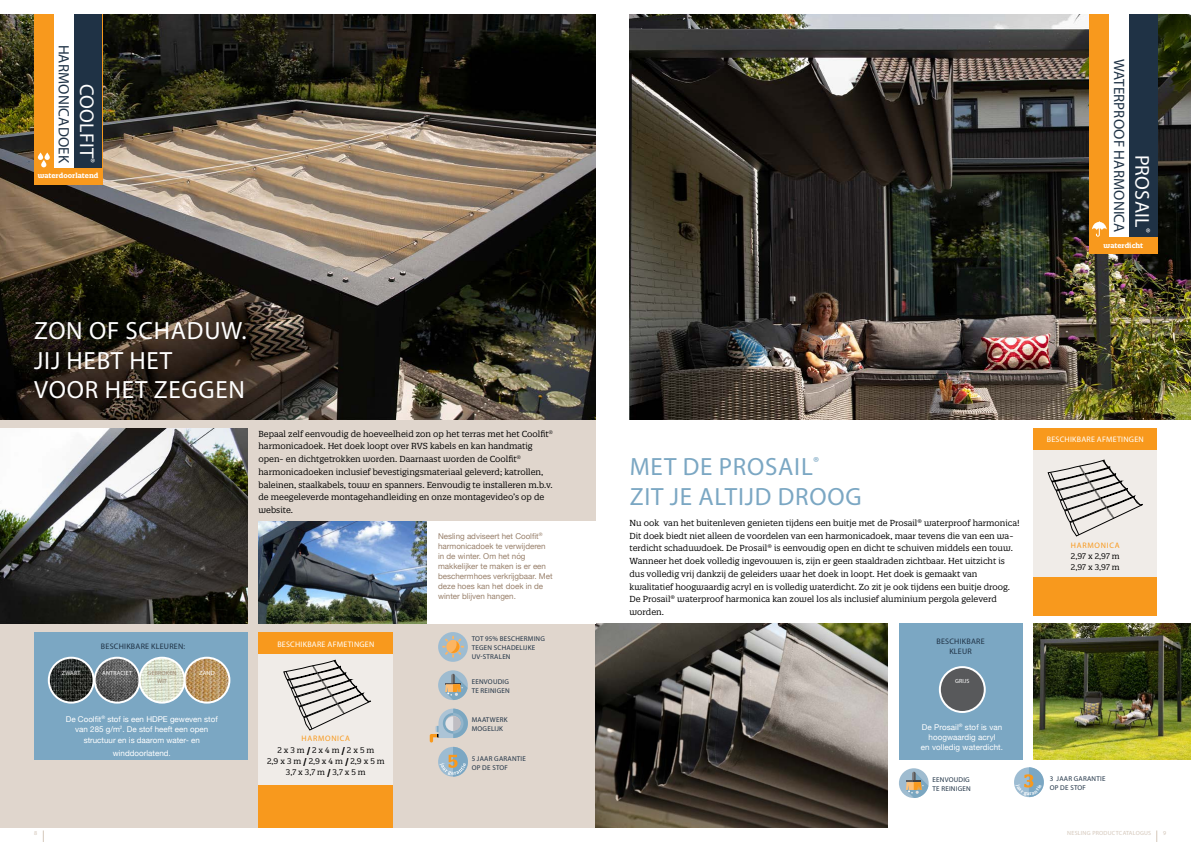
<style>
.page{position:relative;width:1191px;height:842px;background:#fff}
.page>*{position:absolute;margin:0;border:0;box-sizing:border-box;transform-origin:0 0}
.t1{font:25px/29.8px "Myriad Pro";letter-spacing:.03em;color:#fff}
.t2{font:25px/29.8px "Myriad Pro";letter-spacing:.03em;color:#7ba7c3}
.t3{font:20px "Myriad Pro";letter-spacing:.01em;color:#fff}
.t4{font:15px "Myriad Pro";letter-spacing:.01em;color:#1f3245}
.t5{font:8.5px/12.8px "Quatro Slab";color:#000}
.t6{font:8px/10px "Helvetica Neue";color:#99816c}
.t7{font:8px/10px "Helvetica Neue";color:#fff;text-align:center}
.t8{font:8px/11.4px "Quatro Slab";color:#000;text-align:center}
.t9{font:8px "Myriad Pro";letter-spacing:.03em;color:#fff}
.t10{font:8px/10px "Myriad Pro";letter-spacing:.03em;color:#1f3245;text-align:center}
.t11{font:8px "Myriad Pro";letter-spacing:.09em;color:#f8991d}
.t12{font:7px/9px "Myriad Pro";letter-spacing:.03em;color:#1f3245}
.t13{font:700 7px "Quatro Slab";color:#fff}
.t14{font:6px "Myriad Pro";letter-spacing:.04em;color:#d4c7ba}
.t15{font:6px "Myriad Pro";letter-spacing:.03em;color:#fff}
.t16{font:6px "Myriad Pro";letter-spacing:.03em;color:#99816c}
.s1{font-weight:700}
</style>
<div class="page">
<div style="left:0;top:420px;width:595px;height:408px;background:#e0d6cd"></div>
<img style="left:0;top:14px;width:595px;height:406px">
<img style="left:0;top:428px;width:247px;height:196px">
<img style="left:258px;top:522px;width:169px;height:102px">
<div style="left:899px;top:624px;width:123px;height:136px;background:#7ba7c3"></div>
<img style="left:629px;top:14px;width:562px;height:406px">
<img style="left:595px;top:624px;width:292px;height:204px">
<img style="left:1033px;top:624px;width:158px;height:136px">
<div style="left:34px;top:632px;width:213px;height:128px;background:#7ba7c3"></div>
<svg style="left:1156px;top:830px;width:1px;height:12px"></svg>
<svg style="left:43px;top:830px;width:1px;height:12px"></svg>
<div style="left:427px;top:522px;width:168px;height:102px;background:#fff"></div>
<svg style="left:438px;top:632px;width:30px;height:30px"></svg>
<div style="left:440px;top:634px;width:26px;height:26px;background:#9fbcd0;border-radius:50%"></div>
<svg style="left:442px;top:636px;width:22px;height:22px"></svg>
<div style="left:438px;top:670px;width:30px;height:30px;background:#9fbcd0;border-radius:50%"></div>
<svg style="left:445px;top:674px;width:22px;height:26px"></svg>
<svg style="left:430px;top:709px;width:38px;height:68px"></svg>
<img style="left:184px;top:658px;width:45px;height:45px;border-radius:22px">
<div style="left:183px;top:657px;width:47px;height:47px;border:2px solid #fff;border-radius:50%"></div>
<img style="left:95px;top:658px;width:45px;height:45px;border-radius:22px">
<div style="left:94px;top:657px;width:47px;height:47px;border:2px solid #fff;border-radius:50%"></div>
<img style="left:140px;top:658px;width:44px;height:45px;border-radius:22px">
<div style="left:139px;top:657px;width:46px;height:47px;border:2px solid #fff;border-radius:50%"></div>
<div style="left:940px;top:667px;width:44px;height:45px;background:#58595b;border-radius:50%"></div>
<div style="left:939px;top:666px;width:46px;height:47px;border:2px solid #fff;border-radius:50%"></div>
<div style="left:258px;top:654px;width:135px;height:152px;background:#f0ece8"></div>
<svg style="left:284px;top:660px;width:87px;height:70px"></svg>
<div style="left:258px;top:632px;width:135px;height:22px;background:#f8991d"></div>
<div style="left:1033px;top:433px;width:124px;height:145px;background:#f0ece8"></div>
<svg style="left:1048px;top:460px;width:94px;height:76px"></svg>
<div style="left:1033px;top:428px;width:124px;height:22px;background:#f8991d"></div>
<div style="left:899px;top:768px;width:29px;height:30px;background:#9fbcd0;border-radius:50%"></div>
<svg style="left:906px;top:772px;width:22px;height:26px"></svg>
<div style="left:34px;top:14px;width:68px;height:170px;background:#f8991d"></div>
<div style="left:74px;top:14px;width:28px;height:153px;background:#1f3245"></div>
<div style="left:54px;top:0;width:20px;height:167px;background:#fff"></div>
<svg style="left:38px;top:153px;width:12px;height:14px"></svg>
<div style="left:1089px;top:14px;width:68px;height:240px;background:#f8991d"></div>
<div style="left:1129px;top:14px;width:28px;height:223px;background:#1f3245"></div>
<div style="left:1109px;top:14px;width:20px;height:223px;background:#fff"></div>
<svg style="left:1092px;top:221px;width:14px;height:16px"></svg>
<div style="left:258px;top:785px;width:135px;height:43px;background:#f8991d"></div>
<div style="left:1033px;top:577px;width:124px;height:38px;background:#f8991d"></div>
<img style="left:49px;top:658px;width:45px;height:45px;border-radius:22px">
<div style="left:48px;top:657px;width:47px;height:47px;border:2px solid #fff;border-radius:50%"></div>
<svg style="left:1015px;top:767px;width:28px;height:30px"></svg>
<h3 class="t4" style="left:73px;top:45px;width:120px;rotate:90deg">HARMONICADOEK</h3>
<p class="t13" style="left:38px;top:171px;width:62px">waterdoorlatend</p>
<h2 class="t3" style="left:99px;top:84px;width:80px;rotate:90deg">COOLFIT<sup>®</sup></h2>
<h1 class="t1" style="left:34px;top:315px;width:214px">ZON OF SCHADUW.<br>JIJ HEBT HET<br>VOOR HET ZEGGEN</h1>
<p class="t15" style="left:62px;top:669px;width:20px">ZWART</p>
<p class="t10" style="left:101px;top:641px;width:86px">BESCHIKBARE KLEUREN:</p>
<p class="t15" style="left:102px;top:669px;width:31px">ANTRACIET</p>
<p class="t16" style="left:148px;top:669px;width:30px">GEBROKEN</p>
<p class="t15" style="left:199px;top:669px;width:17px">ZAND</p>
<p class="t16" style="left:157px;top:677px;width:11px">WIT</p>
<p class="t7" style="left:66px;top:714px;width:153px">De Coolfit<sup>®</sup> stof is een HDPE geweven stof van 285 g/m<sup>2</sup>. De stof heeft een open</p>
<p class="t7" style="left:84px;top:734px;width:118px;line-height:12.8px">structuur en is daarom water- en winddoorlatend.</p>
<p class="t5" style="left:258px;top:427px;width:296px">Bepaal zelf eenvoudig de hoeveelheid zon op het terras met het Coolfit<sup>® </sup>harmonicadoek. Het doek loopt over RVS kabels en kan handmatig open- en dichtgetrokken worden. Daarnaast worden de Coolfit<sup>® </sup>harmonicadoeken inclusief bevestigingsmateriaal geleverd; katrollen, baleinen, staalkabels, touw en spanners. Eenvoudig te installeren m.b.v. de meegeleverde montagehandleiding en onze montagevideo’s op de website.</p>
<p class="t6" style="left:438px;top:531px;width:116px">Nesling adviseert het Coolfit<sup>® </sup>harmonicadoek te verwijderen in de winter. Om het nóg makkelijker te maken is er een beschermhoes verkrijgbaar. Met deze hoes kan het doek in de winter blijven hangen.</p>
<p class="t12" style="left:472px;top:634px;width:75px">TOT 95% BESCHERMING<br>TEGEN SCHADELIJKE<br>UV-STRALEN</p>
<p class="t12" style="left:472px;top:677px;width:40px">EENVOUDIG<br>TE REINIGEN</p>
<p class="t12" style="left:472px;top:715px;width:37px">MAATWERK<br>MOGELIJK</p>
<p class="t12" style="left:471px;top:754px;width:56px">5 JAAR GARANTIE<br>OP DE STOF</p>
<p class="t9" style="left:277px;top:639px;width:99px">BESCHIKBARE AFMETINGEN</p>
<p class="t11" style="left:301px;top:734px;width:50px">HARMONICA</p>
<p class="t8" style="left:267px;top:744px;width:119px">2 x 3 m <span class="s1">/</span> 2 x 4 m <span class="s1">/</span> 2 x 5 m<br>2,9 x 3 m <span class="s1">/</span> 2,9 x 4 m <span class="s1">/</span> 2,9 x 5 m<br>3,7 x 3,7 m <span class="s1">/</span> 3,7 x 5 m</p>
<h3 class="t4" style="left:1128px;top:59px;width:175px;rotate:90deg">WATERPROOF HARMONICA</h3>
<p class="t13" style="left:1103px;top:241px;width:41px">waterdicht</p>
<h2 class="t3" style="left:1154px;top:155px;width:79px;rotate:90deg">PROSAIL<sup>®</sup></h2>
<h1 class="t2" style="left:630px;top:451px;width:233px">MET DE PROSAIL<sup>®<br></sup>ZIT JE ALTIJD DROOG</h1>
<p class="t5" style="left:629px;top:516px;width:392px">Nu ook van het buitenleven genieten tijdens een buitje met de Prosail® waterproof harmonica!<br>Dit doek biedt niet alleen de voordelen van een harmonicadoek, maar tevens die van een wa&shy;terdicht schaduwdoek. De Prosail® is eenvoudig open en dicht te schuiven middels een touw.<br>Wanneer het doek volledig ingevouwen is, zijn er geen staaldraden zichtbaar. Het uitzicht is dus volledig vrij dankzij de geleiders waar het doek in loopt. Het doek is gemaakt van kwalitatief hoogwaardig acryl en is volledig waterdicht. Zo zit je ook tijdens een buitje droog.<br>De Prosail® waterproof harmonica kan zowel los als inclusief aluminium pergola geleverd worden.</p>
<p class="t10" style="left:936px;top:636px;width:50px">BESCHIKBARE<br>KLEUR</p>
<p class="t15" style="left:955px;top:677px;width:16px">GRIJS</p>
<p class="t7" style="left:921px;top:723px;width:84px">De Prosail<sup>®</sup> stof is van hoogwaardig acryl<br>en volledig waterdicht.</p>
<p class="t9" style="left:1046px;top:434px;width:99px">BESCHIKBARE AFMETINGEN</p>
<p class="t11" style="left:1071px;top:540px;width:50px">HARMONICA</p>
<p class="t8" style="left:1071px;top:550px;width:50px;text-align:left">2,97 x 2,97 m<br>2,97 x 3,97 m</p>
<p class="t12" style="left:932px;top:775px;width:40px">EENVOUDIG<br>TE REINIGEN</p>
<p class="t12" style="left:1049px;top:774px;width:57px">3 JAAR GARANTIE<br>OP DE STOF</p>
<p class="t14" style="left:34px;top:829px;width:5px">8</p>
<p class="t14" style="left:1067px;top:829px;width:85px">NESLING PRODUCTCATALOGUS</p>
<p class="t14" style="left:1163px;top:829px;width:5px">9</p>
</div>
